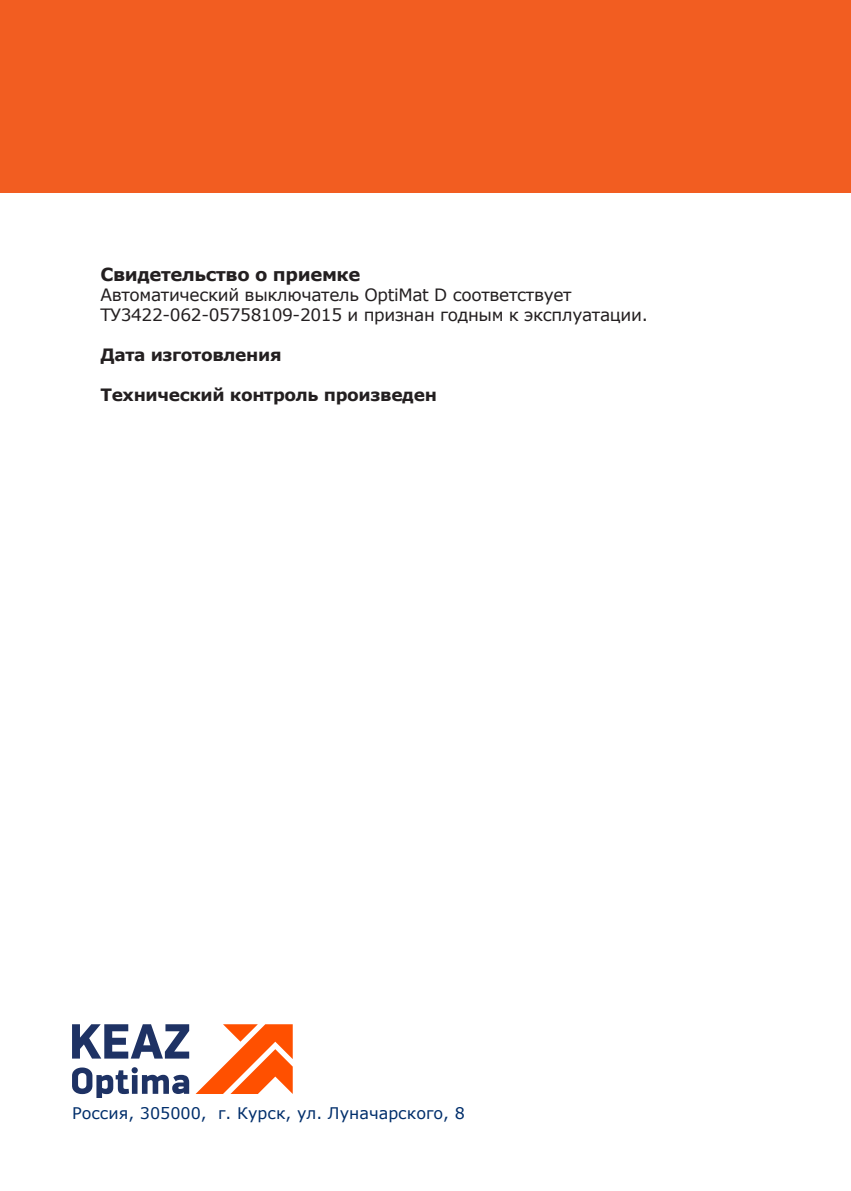
<style>
.page{position:relative;width:851px;height:1191px;background:#fff}
.page>*{position:absolute;margin:0;border:0;box-sizing:border-box;transform-origin:0 0}
.Текст{font:700 18px "Verdana";letter-spacing:-.02em;color:#231f20}
.Текст-2{font:17px "Verdana";letter-spacing:-.02em;color:#231f20}
.Текст-3{font:700 17px "Verdana";letter-spacing:-.02em;color:#231f20}
.Обычный{font:16px "Verdana";color:#002e6b}
</style>
<div class="page">
<svg style="left:72px;top:1024px;width:117px;height:34px"></svg>
<svg style="left:72px;top:1067px;width:117px;height:30px"></svg>
<svg style="left:195px;top:1024px;width:98px;height:70px"></svg>
<div style="left:0;top:0;width:850px;height:193px;background:#f25d21"></div>
<p class="Текст" style="left:100px;top:261px;width:261px">Свидетельство о приемке</p>
<p class="Текст-2" style="left:100px;top:283px;width:473px">Автоматический выключатель OptiMat D соответствует</p>
<p class="Текст-2" style="left:100px;top:303px;width:549px">ТУ3422-062-05758109-2015 и признан годным к эксплуатации.</p>
<p class="Текст-3" style="left:100px;top:343px;width:183px">Дата изготовления</p>
<p class="Текст-3" style="left:100px;top:383px;width:338px">Технический контроль произведен</p>
<p class="Обычный" style="left:72px;top:1102px;width:394px">Россия, 305000, г. Курск, ул. Луначарского, 8</p>
</div>
